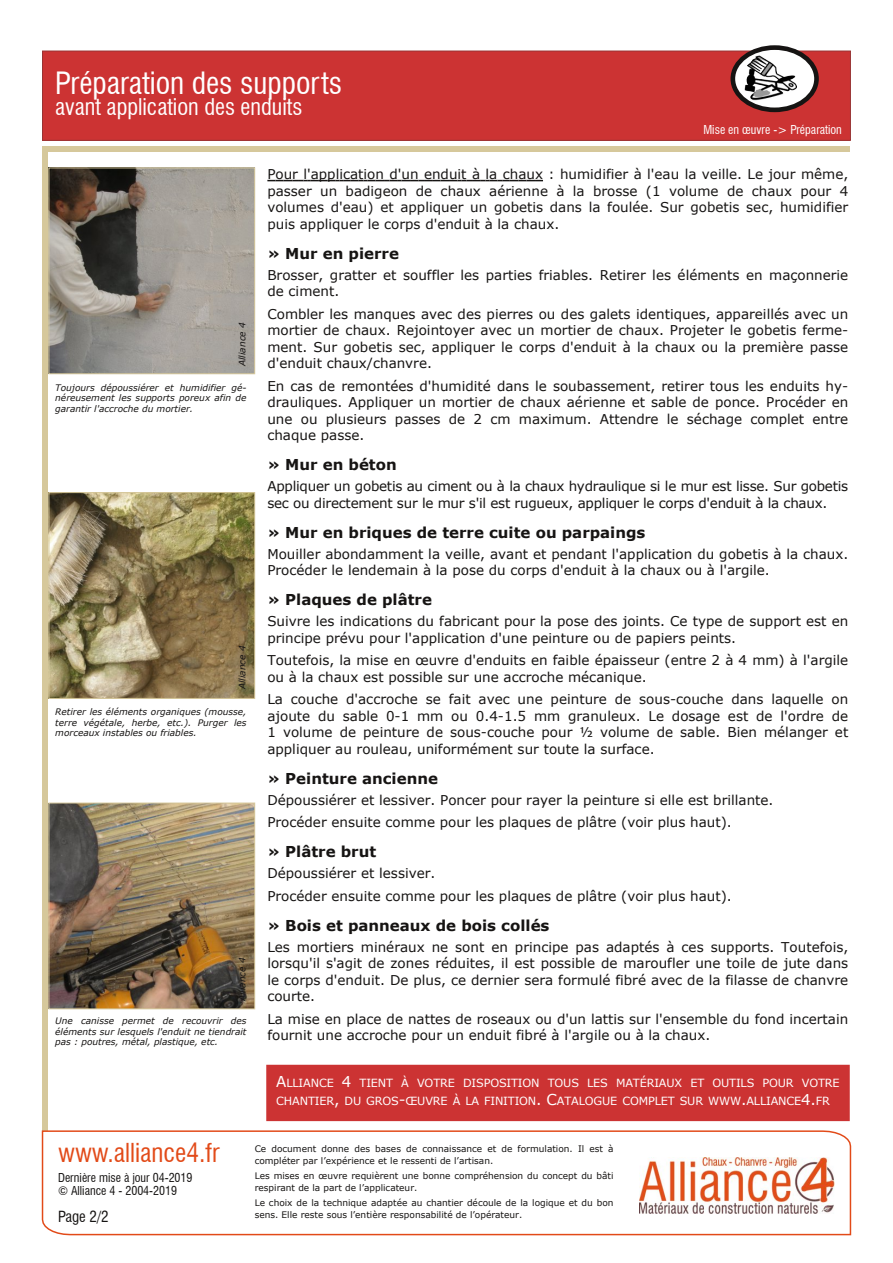
<style>
.page{position:relative;width:893px;height:1263px;background:#fff}
.page>*{position:absolute;margin:0;border:0;box-sizing:border-box;transform-origin:0 0}
.t1{font:condensed 30px "Swiss 721 BT";color:#fff}
.t2{font:condensed 25.5px "Swiss 721 BT";color:#e24a18}
.t3{font:condensed 22.5px "Swiss 721 BT";color:#fff}
.t4{font:700 15px "Verdana";color:#161413}
.t5{font:condensed 15px "Swiss 721 BT";color:#161413}
.t6{font:13.5px/16.5px "Verdana";color:#161413}
.t7{font:13.5px/16.5px "Verdana";letter-spacing:-.02em;color:#161413}
.t8{font:condensed 12px/13.5px "Swiss 721 BT";color:#161413}
.t9{font:condensed 12px "Swiss 721 BT";color:#fff}
.t10{font:11.25px/18px "Verdana";letter-spacing:-.015em;color:#fff}
.t11{font:italic 9px/10.5px "Verdana";color:#161413;text-align:justify}
.t12{font:9px/12px "Verdana";color:#161413}
.s1{font-size:15px}
</style>
<div class="page">
<div style="left:43px;top:147px;width:5px;height:1025px;background:#d6c89b"></div>
<svg style="left:41px;top:1130px;width:811px;height:106px"></svg>
<div style="left:43px;top:51px;width:807px;height:89px;background:#c33"></div>
<div style="left:43px;top:51px;width:807px;height:89px;border:1px solid #933"></div>
<div style="left:43px;top:146px;width:807px;height:6px;background:#d6c89b"></div>
<svg style="left:733px;top:48px;width:83px;height:62px"></svg>
<div style="left:730px;top:45px;width:89px;height:67px;border:5px solid #161413;border-radius:50%"></div>
<img style="left:743px;top:53px;width:53px;height:51px">
<img style="left:639px;top:1157px;width:196px;height:56px">
<img style="left:51px;top:805px;width:202px;height:202px">
<div style="left:49px;top:803px;width:206px;height:206px;border:1px solid #d6c89b"></div>
<img style="left:51px;top:170px;width:202px;height:202px">
<div style="left:49px;top:168px;width:206px;height:206px;border:1px solid #d6c89b"></div>
<img style="left:51px;top:495px;width:202px;height:201px">
<div style="left:49px;top:493px;width:206px;height:205px;border:1px solid #d6c89b"></div>
<svg style="left:267px;top:180px;width:276px;height:1px"></svg>
<div style="left:267px;top:1065px;width:582px;height:55px;background:#c33"></div>
<div style="left:266px;top:1065px;width:584px;height:56px;border:2px solid #c33"></div>
<h1 class="t1" style="left:55px;top:65px;width:288px">Préparation des supports</h1>
<h3 class="t3" style="left:55px;top:93px;width:249px">avant application des enduits</h3>
<p class="t9" style="left:703px;top:122px;width:140px">Mise en œuvre -&gt; Préparation</p>
<p class="t11" style="left:237px;top:366px;width:45px;rotate:-90deg">Alliance 4</p>
<p class="t11" style="left:55px;top:382px;width:193px">Toujours dépoussiérer et humidifier gé&shy;néreusement les supports poreux afin de garantir l'accroche du mortier.</p>
<p class="t11" style="left:237px;top:689px;width:45px;rotate:-90deg">Alliance 4</p>
<p class="t11" style="left:55px;top:706px;width:193px">Retirer les éléments organiques (mousse, terre végétale, herbe, etc.). Purger les morceaux instables ou friables.</p>
<p class="t11" style="left:237px;top:1001px;width:45px;rotate:-90deg">Alliance 4</p>
<p class="t11" style="left:55px;top:1015px;width:193px">Une canisse permet de recouvrir des éléments sur lesquels l'enduit ne tiendrait pas : poutres, métal, plastique, etc.</p>
<p class="t6" style="left:267px;top:165px;width:582px;text-align:justify">Pour l'application d'un enduit à la chaux : humidifier à l'eau la veille. Le jour même, passer un badigeon de chaux aérienne à la brosse (1 volume de chaux pour 4 volumes d'eau) et appliquer un gobetis dans la foulée. Sur gobetis sec, humidifier puis appliquer le corps d'enduit à la chaux.</p>
<p class="t4" style="left:267px;top:243px;width:133px">» Mur en pierre</p>
<p class="t6" style="left:267px;top:266px;width:582px">Brosser, gratter et souffler les parties friables. Retirer les éléments en maçonnerie de ciment.</p>
<p class="t6" style="left:267px;top:305px;width:582px;text-align:justify">Combler les manques avec des pierres ou des galets identiques, appareillés avec un mortier de chaux. Rejointoyer avec un mortier de chaux. Projeter le gobetis ferme&shy;ment. Sur gobetis sec, appliquer le corps d'enduit à la chaux ou la première passe d'enduit chaux/chanvre.</p>
<p class="t6" style="left:267px;top:377px;width:582px;text-align:justify">En cas de remontées d'humidité dans le soubassement, retirer tous les enduits hy&shy;drauliques. Appliquer un mortier de chaux aérienne et sable de ponce. Procéder en une ou plusieurs passes de 2 cm maximum. Attendre le séchage complet entre chaque passe.</p>
<p class="t4" style="left:267px;top:455px;width:131px">» Mur en béton</p>
<p class="t7" style="left:267px;top:477px;width:582px">Appliquer un gobetis au ciment ou à la chaux hydraulique si le mur est lisse. Sur gobetis sec ou directement sur le mur s'il est rugueux, appliquer le corps d'enduit à la chaux.</p>
<p class="t4" style="left:267px;top:522px;width:380px">» Mur en briques de terre cuite ou parpaings</p>
<p class="t6" style="left:267px;top:545px;width:582px">Mouiller abondamment la veille, avant et pendant l'application du gobetis à la chaux.<br>Procéder le lendemain à la pose du corps d'enduit à la chaux ou à l'argile.</p>
<p class="t4" style="left:267px;top:590px;width:166px">» Plaques de plâtre</p>
<p class="t6" style="left:267px;top:612px;width:582px">Suivre les indications du fabricant pour la pose des joints. Ce type de support est en principe prévu pour l'application d'une peinture ou de papiers peints.</p>
<p class="t6" style="left:267px;top:651px;width:582px">Toutefois, la mise en œuvre d'enduits en faible épaisseur (entre 2 à 4 mm) à l'argile ou à la chaux est possible sur une accroche mécanique.</p>
<p class="t6" style="left:267px;top:690px;width:582px;text-align:justify">La couche d'accroche se fait avec une peinture de sous-couche dans laquelle on ajoute du sable 0-1 mm ou 0.4-1.5 mm granuleux. Le dosage est de l'ordre de 1 volume de peinture de sous-couche pour ½ volume de sable. Bien mélanger et appliquer au rouleau, uniformément sur toute la surface.</p>
<p class="t4" style="left:267px;top:768px;width:172px">» Peinture ancienne</p>
<p class="t6" style="left:267px;top:788px;width:508px;line-height:22.5px">Dépoussiérer et lessiver. Poncer pour rayer la peinture si elle est brillante.<br>Procéder ensuite comme pour les plaques de plâtre (voir plus haut).</p>
<p class="t4" style="left:267px;top:842px;width:110px">» Plâtre brut</p>
<p class="t6" style="left:267px;top:861px;width:466px;line-height:22.5px">Dépoussiérer et lessiver.<br>Procéder ensuite comme pour les plaques de plâtre (voir plus haut).</p>
<p class="t4" style="left:267px;top:915px;width:284px">» Bois et panneaux de bois collés</p>
<p class="t6" style="left:267px;top:938px;width:582px;text-align:justify">Les mortiers minéraux ne sont en principe pas adaptés à ces supports. Toutefois, lorsqu'il s'agit de zones réduites, il est possible de maroufler une toile de jute dans le corps d'enduit. De plus, ce dernier sera formulé fibré avec de la filasse de chanvre courte.</p>
<p class="t6" style="left:267px;top:1010px;width:582px">La mise en place de nattes de roseaux ou d'un lattis sur l'ensemble du fond incertain fournit une accroche pour un enduit fibré à l'argile ou à la chaux.</p>
<p class="t10" style="left:276px;top:1073px;width:565px"><span class="s1">A</span>LLIANCE <span class="s1">4</span> TIENT À VOTRE DISPOSITION TOUS LES MATÉRIAUX ET OUTILS POUR VOTRE<br>CHANTIER<span class="s1">,</span> DU GROS<span class="s1">-</span>ŒUVRE À LA FINITION<span class="s1">. C</span>ATALOGUE COMPLET SUR WWW<span class="s1">.</span>ALLIANCE<span class="s1">4.</span>FR</p>
<h2 class="t2" style="left:58px;top:1137px;width:163px">www.alliance4.fr</h2>
<p class="t8" style="left:58px;top:1170px;width:136px">Dernière mise à jour 04-2019 © Alliance 4 - 2004-2019</p>
<p class="t5" style="left:58px;top:1207px;width:52px">Page 2/2</p>
<p class="t12" style="left:255px;top:1142px;width:360px">Ce document donne des bases de connaissance et de formulation. Il est à compléter par l’expérience et le ressenti de l’artisan.</p>
<p class="t12" style="left:255px;top:1169px;width:360px">Les mises en œuvre requièrent une bonne compréhension du concept du bâti respirant de la part de l’applicateur.</p>
<p class="t12" style="left:255px;top:1196px;width:360px">Le choix de la technique adaptée au chantier découle de la logique et du bon sens. Elle reste sous l’entière responsabilité de l’opérateur.</p>
</div>
